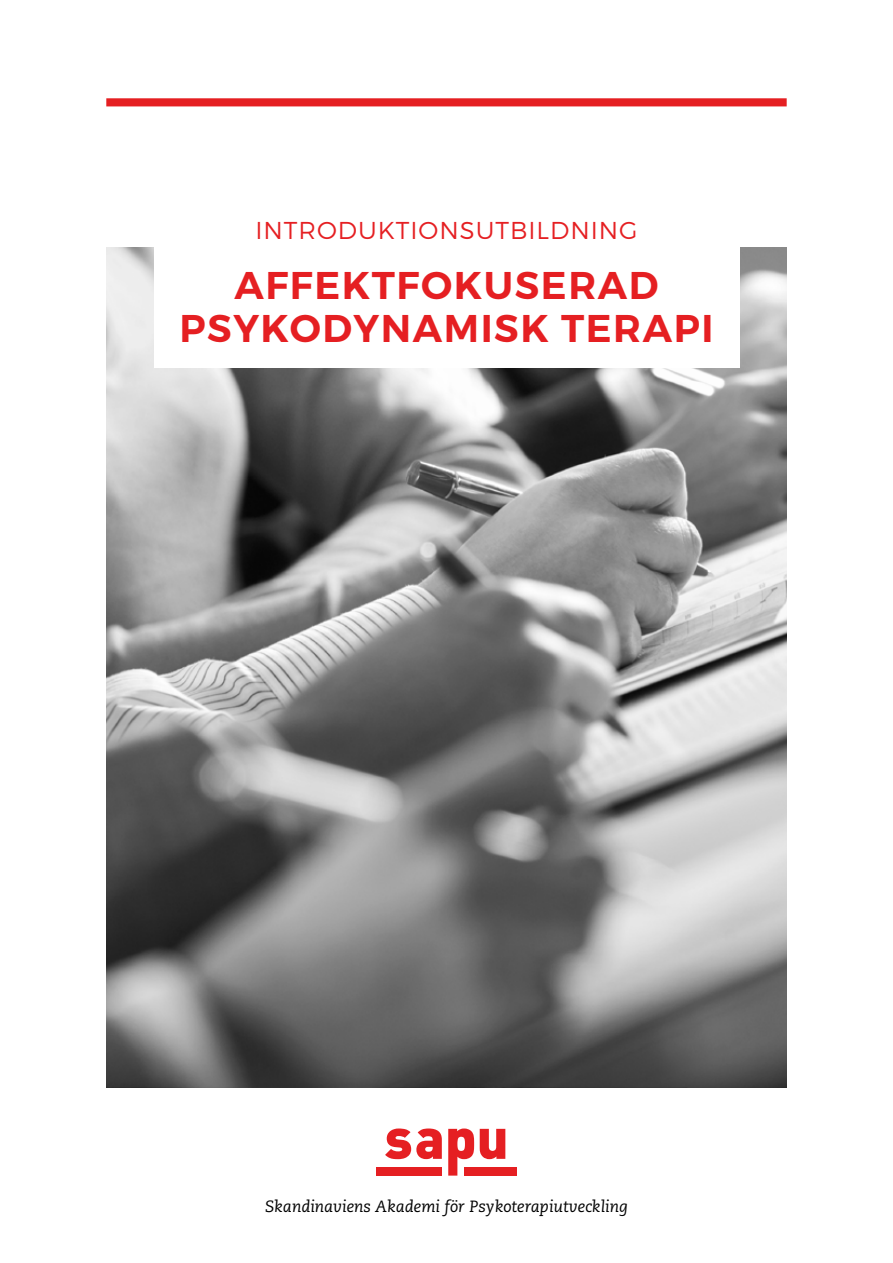
<style>
.page{position:relative;width:893px;height:1263px;background:#fff}
.page>*{position:absolute;margin:0;border:0;box-sizing:border-box;transform-origin:0 0}
.t1{font:600 38.7px/42.8px "Montserrat";letter-spacing:.04em;color:#e51f22;text-align:center}
.t2{font:300 24.45px "Montserrat";letter-spacing:.04em;color:#e51f22}
.t3{font:italic 16.2px "Caecilia LT Std";color:#000}
</style>
<div class="page">
<div style="left:106px;top:98px;width:681px;height:8px;background:#e51f22"></div>
<img style="left:106px;top:247px;width:681px;height:840px">
<div style="left:154px;top:176px;width:585px;height:192px;background:#fff"></div>
<svg style="left:385px;top:1128px;width:57px;height:31px"></svg>
<svg style="left:448px;top:1128px;width:26px;height:47px"></svg>
<svg style="left:480px;top:1129px;width:25px;height:30px"></svg>
<div style="left:377px;top:1167px;width:65px;height:9px;background:#e51f22"></div>
<div style="left:464px;top:1167px;width:52px;height:9px;background:#e51f22"></div>
<h2 class="t2" style="left:255px;top:216px;width:384px">INTRODUKTIONSUTBILDNING</h2>
<h1 class="t1" style="left:179px;top:265px;width:536px">AFFEKTFOKUSERAD<br>PSYKODYNAMISK TERAPI</h1>
<p class="t3" style="left:265px;top:1197px;width:364px">Skandinaviens Akademi för Psykoterapiutveckling</p>
</div>
